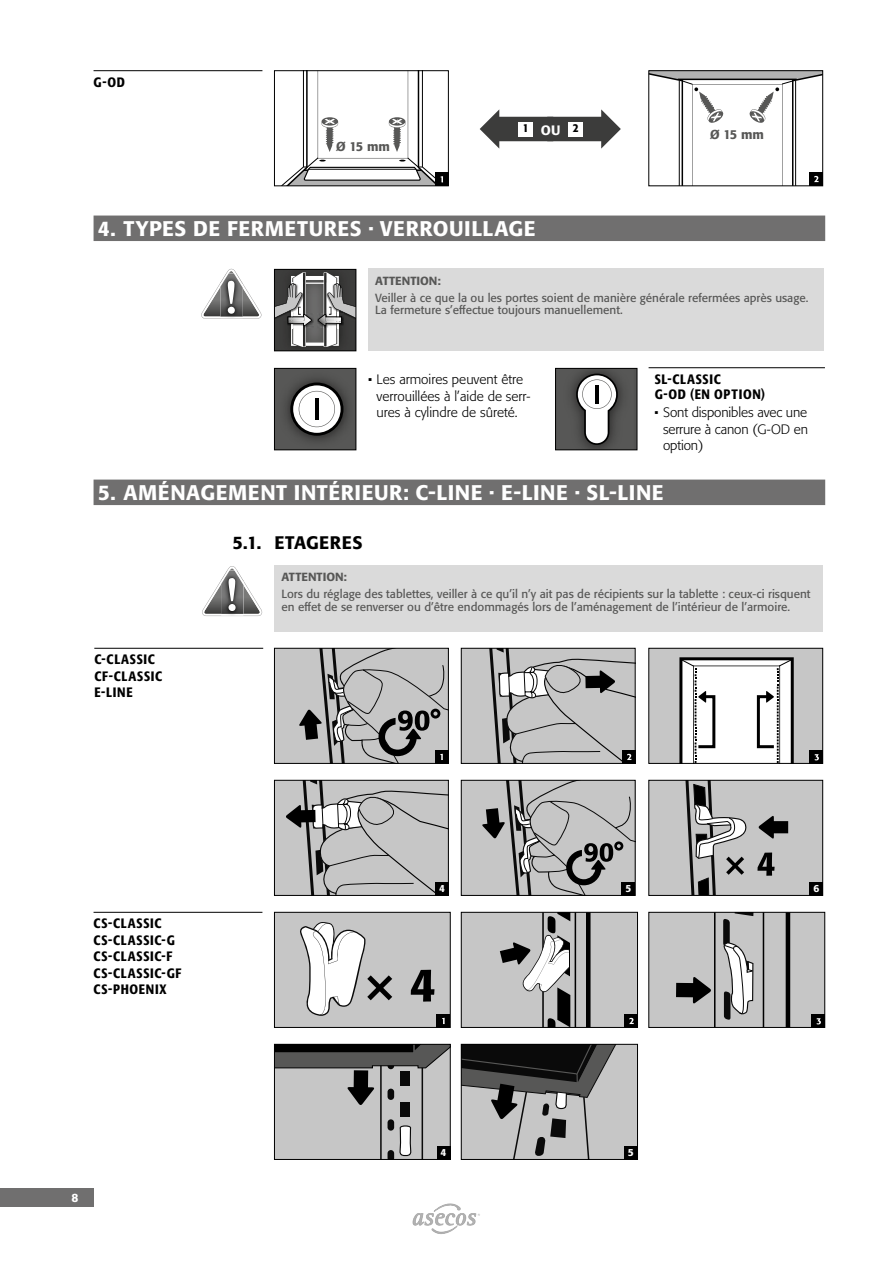
<style>
.page{position:relative;width:893px;height:1263px;background:#fff}
.page>*{position:absolute;margin:0;border:0;box-sizing:border-box;transform-origin:0 0}
.t1{font:500 21px "Formata Pro";letter-spacing:.025em;color:#fff}
.t2{font:500 18px "Formata Pro";letter-spacing:.03em;color:#000}
.t3{font:300 13.5px/16.5px "Formata Pro";color:#000}
.t4{font:500 condensed 13.5px/16.5px "Formata Pro";letter-spacing:.055em;color:#000}
.t5{font:500 12.9px "Formata BQ";letter-spacing:-.045em;color:#575756}
.t6{font:500 condensed 12px "Formata Pro";color:#000}
.t7{font:500 12px "Formata Pro";color:#575756}
.t8{font:11.7px/12.8px "Formata Pro";color:#575756}
.t9{font:500 11.7px "Formata Pro";color:#575756}
.t10{font:500 10.2px "Formata BQ";color:#fff}
.s1{font-stretch:normal;font-size:13.5px;color:#fff}
.s2{color:#fff}
</style>
<div class="page">
<div style="left:0;top:1188px;width:94px;height:18px;background:#706f6f"></div>
<svg style="left:413px;top:1204px;width:67px;height:29px"></svg>
<div style="left:94px;top:216px;width:731px;height:25px;background:#706f6f"></div>
<div style="left:94px;top:480px;width:731px;height:25px;background:#706f6f"></div>
<svg style="left:283px;top:73px;width:164px;height:111px"></svg>
<hr style="left:422px;top:71px;width:1px;height:96px;background:#000">
<div style="left:274px;top:71px;width:175px;height:115px;border:1px solid #000"></div>
<svg style="left:651px;top:73px;width:170px;height:111px"></svg>
<img style="left:276px;top:347px;width:78px;height:2px">
<svg style="left:276px;top:271px;width:78px;height:76px"></svg>
<div style="left:274px;top:269px;width:82px;height:82px;border:1px solid #000"></div>
<div style="left:368px;top:269px;width:456px;height:82px;background:#dadada"></div>
<img style="left:276px;top:370px;width:78px;height:78px">
<svg style="left:290px;top:382px;width:53px;height:54px"></svg>
<hr style="left:316px;top:398px;width:3px;height:22px;background:#000">
<div style="left:274px;top:368px;width:82px;height:82px;border:1px solid #000"></div>
<div style="left:555px;top:368px;width:82px;height:82px;background:#575756"></div>
<img style="left:572px;top:370px;width:51px;height:78px">
<svg style="left:576px;top:374px;width:42px;height:71px"></svg>
<hr style="left:595px;top:385px;width:4px;height:18px;background:#000">
<div style="left:555px;top:368px;width:82px;height:82px;border:1px solid #000"></div>
<div style="left:274px;top:565px;width:549px;height:67px;background:#dadada"></div>
<div style="left:274px;top:648px;width:174px;height:115px;background:#c6c6c6"></div>
<svg style="left:299px;top:650px;width:148px;height:112px"></svg>
<div style="left:274px;top:648px;width:175px;height:116px;border:1px solid #000"></div>
<div style="left:461px;top:648px;width:174px;height:115px;background:#c6c6c6"></div>
<svg style="left:489px;top:650px;width:144px;height:112px"></svg>
<div style="left:461px;top:648px;width:174px;height:116px;border:1px solid #000"></div>
<div style="left:649px;top:648px;width:174px;height:115px;background:#c6c6c6"></div>
<svg style="left:679px;top:657px;width:115px;height:105px;background:#d5d5d5"></svg>
<div style="left:810px;top:750px;width:13px;height:13px;background:#000"></div>
<svg style="left:815px;top:754px;width:4px;height:6px"></svg>
<div style="left:649px;top:648px;width:174px;height:116px;border:1px solid #000"></div>
<div style="left:274px;top:780px;width:174px;height:115px;background:#c6c6c6"></div>
<svg style="left:286px;top:782px;width:161px;height:112px"></svg>
<div style="left:435px;top:882px;width:13px;height:13px;background:#000"></div>
<div style="left:274px;top:780px;width:175px;height:116px;border:1px solid #000"></div>
<div style="left:461px;top:780px;width:174px;height:115px;background:#c6c6c6"></div>
<svg style="left:482px;top:782px;width:151px;height:112px"></svg>
<div style="left:622px;top:882px;width:13px;height:13px;background:#000"></div>
<div style="left:461px;top:780px;width:174px;height:116px;border:1px solid #000"></div>
<div style="left:649px;top:780px;width:174px;height:115px;background:#c6c6c6"></div>
<svg style="left:757px;top:852px;width:18px;height:24px"></svg>
<svg style="left:685px;top:782px;width:62px;height:112px"></svg>
<svg style="left:759px;top:816px;width:29px;height:23px"></svg>
<div style="left:810px;top:882px;width:13px;height:13px;background:#000"></div>
<div style="left:649px;top:780px;width:174px;height:116px;border:1px solid #000"></div>
<div style="left:274px;top:912px;width:176px;height:115px;background:#c6c6c6"></div>
<div style="left:437px;top:1014px;width:13px;height:13px;background:#000"></div>
<svg style="left:442px;top:1018px;width:3px;height:6px"></svg>
<svg style="left:300px;top:922px;width:92px;height:94px"></svg>
<svg style="left:411px;top:970px;width:23px;height:32px"></svg>
<div style="left:274px;top:912px;width:176px;height:116px;border:1px solid #000"></div>
<div style="left:461px;top:912px;width:176px;height:115px;background:#c6c6c6"></div>
<div style="left:624px;top:1014px;width:13px;height:13px;background:#000"></div>
<svg style="left:629px;top:1018px;width:5px;height:6px"></svg>
<hr style="left:586px;top:912px;width:4px;height:115px;background:#000">
<svg style="left:500px;top:914px;width:76px;height:112px"></svg>
<div style="left:461px;top:912px;width:177px;height:116px;border:1px solid #000"></div>
<div style="left:649px;top:912px;width:176px;height:115px;background:#c6c6c6"></div>
<div style="left:812px;top:1014px;width:12px;height:13px;background:#000"></div>
<svg style="left:817px;top:1018px;width:4px;height:6px"></svg>
<svg style="left:723px;top:914px;width:31px;height:106px"></svg>
<hr style="left:786px;top:912px;width:4px;height:115px;background:#000">
<hr style="left:763px;top:912px;width:1px;height:115px;background:#000">
<hr style="left:714px;top:912px;width:1px;height:115px;background:#000">
<svg style="left:676px;top:977px;width:35px;height:26px"></svg>
<div style="left:649px;top:912px;width:176px;height:116px;border:1px solid #000"></div>
<div style="left:274px;top:1044px;width:176px;height:115px;background:#c6c6c6"></div>
<div style="left:437px;top:1146px;width:13px;height:13px;background:#000"></div>
<hr style="left:380px;top:1044px;width:2px;height:115px;background:#0a0a0a">
<hr style="left:422px;top:1044px;width:1px;height:115px;background:#0a0a0a">
<div style="left:401px;top:1102px;width:9px;height:15px;background:#0a0a0a"></div>
<div style="left:388px;top:1119px;width:6px;height:11px;background:#0a0a0a;border-radius:3px"></div>
<svg style="left:388px;top:1125px;width:23px;height:33px"></svg>
<svg style="left:276px;top:1046px;width:172px;height:59px"></svg>
<div style="left:274px;top:1044px;width:176px;height:116px;border:1px solid #000"></div>
<div style="left:461px;top:1044px;width:176px;height:115px;background:#c6c6c6"></div>
<div style="left:624px;top:1146px;width:13px;height:13px;background:#000"></div>
<svg style="left:463px;top:1046px;width:153px;height:112px"></svg>
<div style="left:461px;top:1044px;width:177px;height:116px;border:1px solid #000"></div>
<hr style="left:94px;top:70px;width:168px;height:1px;background:#000">
<svg style="left:480px;top:109px;width:141px;height:40px"></svg>
<div style="left:518px;top:122px;width:15px;height:15px;background:#fff"></div>
<div style="left:568px;top:122px;width:15px;height:15px;background:#fff"></div>
<svg style="left:201px;top:269px;width:60px;height:50px"></svg>
<hr style="left:649px;top:367px;width:176px;height:1px;background:#000">
<svg style="left:202px;top:566px;width:60px;height:50px"></svg>
<hr style="left:94px;top:648px;width:169px;height:1px;background:#000">
<hr style="left:94px;top:912px;width:168px;height:1px;background:#000">
<p class="t4" style="left:94px;top:74px;width:33px">G-OD</p>
<p class="t5" style="left:336px;top:139px;width:55px">Ø 15 mm</p>
<p class="t6" style="left:523px;top:121px;width:57px">1 <span class="s1">OU</span> 2</p>
<h1 class="t1" style="left:98px;top:216px;width:439px">4. TYPES DE FERMETURES · VERROUILLAGE</h1>
<p class="t5" style="left:710px;top:127px;width:55px">Ø 15 mm</p>
<p class="t9" style="left:375px;top:273px;width:67px">ATTENTION:</p>
<p class="t8" style="left:375px;top:291px;width:435px">Veiller à ce que la ou les portes soient de manière générale refermées après usage.<br>La fermeture s’effectue toujours manuellement.</p>
<p class="t3" style="left:377px;top:371px;width:155px;text-indent:-9px">• Les armoires peuvent être verrouillées à l’aide de serr&shy;ures à cylindre de sûreté.</p>
<p class="t4" style="left:655px;top:372px;width:112px;line-height:15px">SL-CLASSIC<br>G-OD (EN OPTION)</p>
<p class="t3" style="left:663px;top:404px;width:146px;text-align:justify;text-indent:-9px">• Sont disponibles avec une serrure à canon (G-OD en option)</p>
<h1 class="t1" style="left:98px;top:480px;width:567px">5. AMÉNAGEMENT INTÉRIEUR: C-LINE · E-LINE · SL-LINE</h1>
<h2 class="t2" style="left:233px;top:533px;width:131px">5.1. ETAGERES</h2>
<p class="t9" style="left:281px;top:569px;width:67px">ATTENTION:</p>
<p class="t8" style="left:281px;top:588px;width:530px">Lors du réglage des tablettes, veiller à ce qu’il n’y ait pas de récipients sur la tablette : ceux-ci risquent en effet de se renverser ou d’être endommagés lors de l’aménagement de l’intérieur de l’armoire.</p>
<p class="t4" style="left:94px;top:651px;width:69px">C-CLASSIC<br>CF-CLASSIC<br>E-LINE</p>
<p class="t4" style="left:94px;top:915px;width:89px">CS-CLASSIC<br>CS-CLASSIC-G<br>CS-CLASSIC-F<br>CS-CLASSIC-GF<br>CS-PHOENIX</p>
<p class="t7" style="left:57px;top:1191px;width:23px">8 <span class="s2">8</span></p>
<p class="t10" style="left:439px;top:883px;width:7px">4</p>
<p class="t10" style="left:626px;top:883px;width:7px">5</p>
<p class="t10" style="left:813px;top:883px;width:7px">6</p>
<p class="t10" style="left:440px;top:1147px;width:7px">4</p>
<p class="t10" style="left:628px;top:1147px;width:8px">5</p>
</div>
